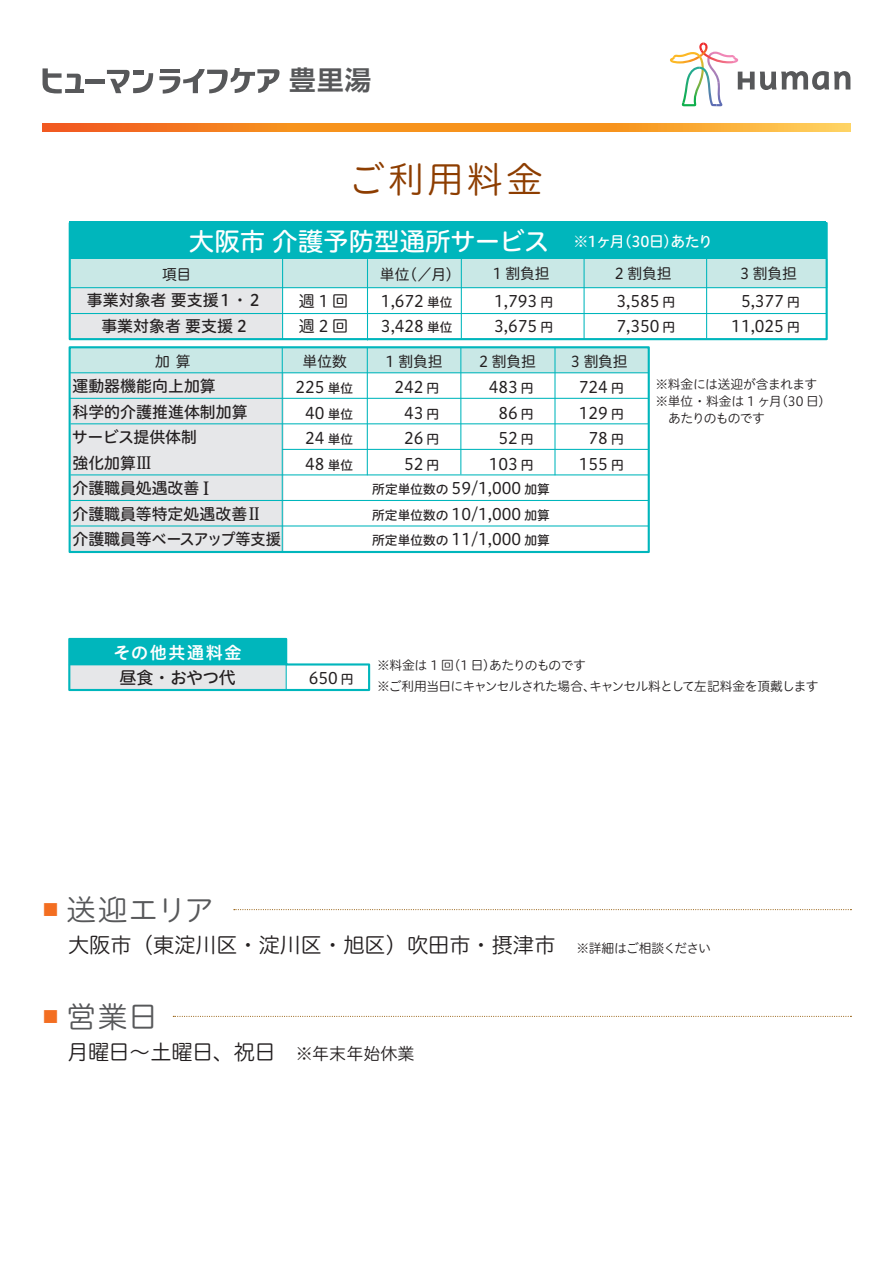
<style>
.page{position:relative;width:893px;height:1263px;background:#fff}
.page>*{position:absolute;margin:0;border:0;box-sizing:border-box;transform-origin:0 0}
.t1{font:36.15px "Hiragino UD Sans R Std W3";letter-spacing:.095em;color:#8d3d00}
.t2{font:29.7px "Hiragino UD Sans R Std W3";letter-spacing:.02em;color:#57585a}
.t3{font:700 26.55px "UD Shin Go Pro De";color:#57585a}
.t4{font:25.5px "Hiragino UD Sans R Std W5";color:#fff}
.t5{font:21.3px "Hiragino UD Sans R Std W3";letter-spacing:-.01em;color:#231f20}
.t6{font:16.95px "Hiragino UD Sans R Std W5";letter-spacing:-.035em;color:#231f20}
.t7{font:16.95px "Hiragino UD Sans R Std W6";letter-spacing:.1em;color:#fff}
.t8{font:15.9px/25.5px "Hiragino UD Sans R Std W4";color:#231f20}
.t9{font:15.9px/25.5px "Hiragino UD Sans R Std W5";color:#231f20}
.t10{font:14.85px "Hiragino UD Sans R Std W4";letter-spacing:-.015em;color:#231f20}
.t11{font:12.75px/17px "Hiragino UD Sans R Std W3";letter-spacing:-.05em;color:#231f20}
.t12{font:12.75px/25.5px "Hiragino UD Sans R Std W5";color:#231f20;text-align:justify}
.s1{font-family:"Hiragino UD Sans R Std W5";font-size:12.75px}
.s2{font-family:"Hiragino UD Serif Std W4";font-size:16.95px}
.s3{font-family:"Hiragino UD Serif Std W4";font-size:18px}
.s4{font-family:"Hiragino UD Sans R Std W4";font-size:15.9px}
.s5{font-size:12.75px}
.s6{font-size:16.95px}
</style>
<div class="page">
<svg style="left:43px;top:123px;width:807px;height:9px;background:#f79228"></svg>
<svg style="left:670px;top:43px;width:180px;height:63px"></svg>
<hr style="left:86px;top:79px;width:19px;height:4px;background:#57585a">
<svg style="left:107px;top:70px;width:46px;height:24px"></svg>
<svg style="left:43px;top:68px;width:41px;height:25px"></svg>
<svg style="left:159px;top:68px;width:121px;height:26px"></svg>
<svg style="left:68px;top:637px;width:303px;height:55px"></svg>
<svg style="left:234px;top:909px;width:617px;height:1px"></svg>
<svg style="left:173px;top:1016px;width:678px;height:1px"></svg>
<div style="left:69px;top:639px;width:217px;height:26px;background:#00b6bc"></div>
<hr style="left:286px;top:639px;width:1px;height:51px;background:#00b6bc">
<div style="left:69px;top:347px;width:579px;height:26px;background:#c9e8e6"></div>
<div style="left:71px;top:373px;width:213px;height:179px;background:#e6e7e9"></div>
<div style="left:69px;top:346px;width:581px;height:207px;border:2px solid #00b6bc"></div>
<hr style="left:282px;top:347px;width:1px;height:204px;background:#00b6bc">
<hr style="left:460px;top:347px;width:1px;height:127px;background:#00b6bc">
<hr style="left:554px;top:347px;width:1px;height:128px;background:#00b6bc">
<hr style="left:367px;top:347px;width:1px;height:128px;background:#00b6bc">
<hr style="left:70px;top:372px;width:578px;height:1px;background:#00b6bc">
<hr style="left:70px;top:398px;width:578px;height:1px;background:#00b6bc">
<hr style="left:71px;top:423px;width:577px;height:1px;background:#00b6bc">
<hr style="left:282px;top:449px;width:366px;height:1px;background:#00b6bc">
<hr style="left:71px;top:474px;width:577px;height:1px;background:#00b6bc">
<hr style="left:70px;top:500px;width:578px;height:1px;background:#00b6bc">
<hr style="left:71px;top:525px;width:577px;height:1px;background:#00b6bc">
<hr style="left:71px;top:551px;width:577px;height:1px;background:#00b6bc">
<div style="left:69px;top:287px;width:213px;height:52px;background:#e6e7e9"></div>
<div style="left:69px;top:221px;width:757px;height:38px;background:#00b6bc"></div>
<div style="left:71px;top:260px;width:757px;height:28px;background:#c9e8e6"></div>
<hr style="left:282px;top:257px;width:1px;height:82px;background:#00b6bc">
<hr style="left:367px;top:260px;width:1px;height:80px;background:#00b6bc">
<hr style="left:584px;top:258px;width:1px;height:81px;background:#00b6bc">
<hr style="left:461px;top:258px;width:1px;height:80px;background:#00b6bc">
<hr style="left:706px;top:258px;width:1px;height:80px;background:#00b6bc">
<hr style="left:71px;top:313px;width:756px;height:1px;background:#00b6bc">
<hr style="left:70px;top:287px;width:757px;height:1px;background:#00b6bc">
<div style="left:69px;top:222px;width:759px;height:118px;border:2px solid #00b6bc"></div>
<h3 class="t3" style="left:289px;top:59px;width:84px">豊里湯</h3>
<h1 class="t1" style="left:348px;top:153px;width:196px">ご利用料金</h1>
<h3 class="t4" style="left:189px;top:222px;width:526px">大阪市 介護予防型通所サービス　<sup>※1ヶ月（30日）あたり</sup></h3>
<p class="t10" style="left:493px;top:262px;width:58px">1 割負担</p>
<p class="t10" style="left:615px;top:262px;width:58px">2 割負担</p>
<p class="t10" style="left:740px;top:262px;width:58px">3 割負担</p>
<p class="t10" style="left:380px;top:263px;width:82px">単位（／月）</p>
<p class="t10" style="left:162px;top:263px;width:31px">項目</p>
<p class="t9" style="left:87px;top:287px;width:177px;text-align:center">事業対象者 要支援１・２事業対象者 要支援 2</p>
<p class="t8" style="left:299px;top:287px;width:51px">週1回週2回</p>
<p class="t8" style="left:381px;top:287px;width:73px">1,672 <span class="s1">単位<br></span>3,428 <span class="s1">単位</span></p>
<p class="t8" style="left:494px;top:287px;width:60px">1,793 <span class="s1">円<br></span>3,675 <span class="s1">円</span></p>
<p class="t8" style="left:616px;top:287px;width:60px">3,585 <span class="s1">円<br></span>7,350 <span class="s1">円</span></p>
<p class="t8" style="left:731px;top:287px;width:70px;text-align:right">5,377 <span class="s1">円<br></span>11,025 <span class="s1">円</span></p>
<p class="t10" style="left:155px;top:350px;width:37px">加算</p>
<p class="t10" style="left:302px;top:350px;width:46px">単位数</p>
<p class="t8" style="left:305px;top:374px;width:50px;text-align:justify;text-indent:-10px">225 <span class="s1">単位</span>40 <span class="s1">単位</span>24 <span class="s1">単位</span>48 <span class="s1">単位</span></p>
<p class="t10" style="left:386px;top:350px;width:58px">1 割負担</p>
<p class="t10" style="left:479px;top:350px;width:58px">2 割負担</p>
<p class="t9" style="left:72px;top:373px;width:210px">運動器機能向上加算<br>科学的介護推進体制加算<br>サービス提供体制<br>強化加算<span class="s2">Ⅲ<br></span>介護職員処遇改善<span class="s3">Ⅰ<br></span>介護職員等特定処遇改善<span class="s2">Ⅱ</span>介護職員等ベースアップ等支援</p>
<p class="t8" style="left:404px;top:374px;width:37px;text-align:justify;text-indent:-10px">242 <span class="s1">円</span>43 <span class="s1">円</span>26 <span class="s1">円</span>52 <span class="s1">円</span></p>
<p class="t8" style="left:489px;top:374px;width:46px;text-align:right">483 <span class="s1">円<br></span>86 <span class="s1">円<br></span>52 <span class="s1">円<br></span>103 <span class="s1">円</span></p>
<p class="t12" style="left:372px;top:476px;width:179px">所定単位数の <span class="s4">59/1,000</span> 加算所定単位数の <span class="s4">10/1,000</span> 加算所定単位数の <span class="s4">11/1,000</span> 加算</p>
<p class="t10" style="left:571px;top:350px;width:58px">3 割負担</p>
<p class="t8" style="left:579px;top:374px;width:46px;text-align:right">724 <span class="s1">円<br></span>129 <span class="s1">円<br></span>78 <span class="s1">円<br></span>155 <span class="s1">円</span></p>
<p class="t11" style="left:655px;top:375px;width:177px">※料金には送迎が含まれます※単位・料金は 1 ヶ月（30 日）　あたりのものです</p>
<p class="t7" style="left:113px;top:639px;width:130px">その他共通料金</p>
<p class="t6" style="left:120px;top:665px;width:118px">昼食・おやつ代</p>
<p class="t8" style="left:309px;top:665px;width:46px">650 <span class="s1">円</span></p>
<p class="t11" style="left:377px;top:653px;width:443px;line-height:21.3px">※料金は 1 回（1 日）あたりのものです<br>※ご利用当日にキャンセルされた場合、キャンセル料として左記料金を頂戴します</p>
<h2 class="t2" style="left:42px;top:887px;width:173px"><sup>■</sup> 送迎エリア</h2>
<h3 class="t5" style="left:68px;top:929px;width:644px">大阪市（東淀川区・淀川区・旭区）吹田市・摂津市　<span class="s5">※詳細はご相談ください</span></h3>
<h2 class="t2" style="left:42px;top:994px;width:117px"><sup>■</sup> 営業日</h2>
<h3 class="t5" style="left:68px;top:1036px;width:348px">月曜日～土曜日、祝日　<span class="s6">※年末年始休業</span></h3>
</div>
